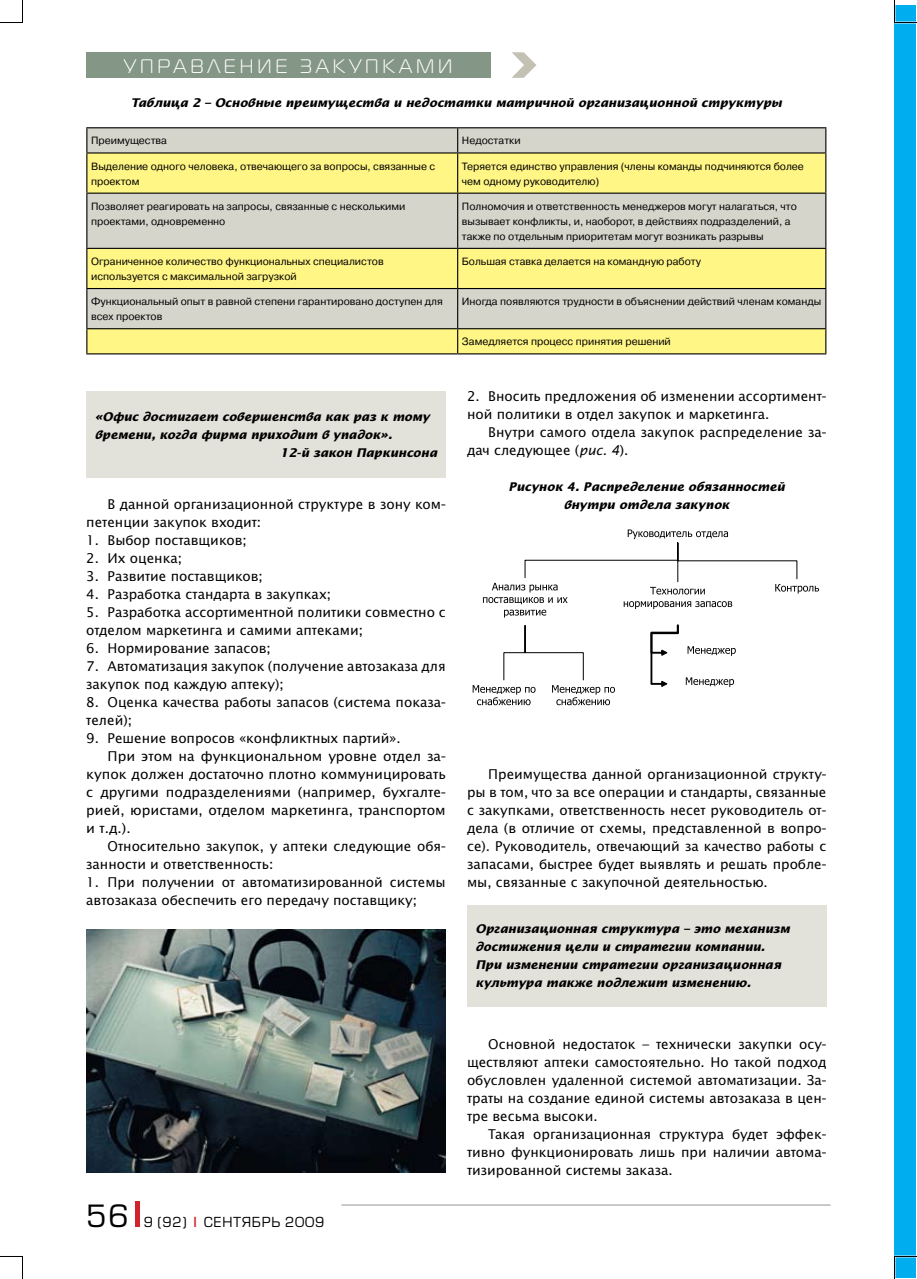
<style>
.page{position:relative;width:917px;height:1279px;background:#fff}
.page>*{position:absolute;margin:0;border:0;box-sizing:border-box;transform-origin:0 0}
.t1{font:30px "Europe";color:#000}
.t2{font:19.5px "Magistral C";letter-spacing:.2em;color:#fff}
.t3{font:13.5px/18px "Office Type Sans";color:#000}
.t4{font:13.5px "Europe";letter-spacing:.05em;color:#000}
.t5{font:italic 700 12px/18px "Office Type Sans";color:#000;text-align:center}
.t6{font:10.5px/15px "Pragmatica C";color:#000}
.s1{font-weight:700;color:#d2232a}
.s2{font-style:italic}
</style>
<div class="page">
<hr style="left:341px;top:1204px;width:489px;height:1px;background:#939598">
<div style="left:86px;top:52px;width:404px;height:26px;background:#849685"></div>
<svg style="left:512px;top:52px;width:24px;height:26px"></svg>
<hr style="left:135px;top:1200px;width:4px;height:26px;background:#d2232a">
<div style="left:87px;top:128px;width:738px;height:24px;background:#d6d5cc"></div>
<svg style="left:87px;top:153px;width:738px;height:200px;background:#e9e4a5"></svg>
<hr style="left:86px;top:127px;width:372px;height:1px;background:#000">
<hr style="left:458px;top:127px;width:368px;height:1px;background:#000">
<hr style="left:86px;top:152px;width:372px;height:1px;background:#000">
<hr style="left:458px;top:152px;width:368px;height:1px;background:#000">
<hr style="left:86px;top:192px;width:372px;height:2px;background:#000">
<hr style="left:458px;top:192px;width:368px;height:2px;background:#000">
<hr style="left:86px;top:248px;width:372px;height:1px;background:#000">
<hr style="left:458px;top:248px;width:368px;height:1px;background:#000">
<hr style="left:86px;top:288px;width:372px;height:1px;background:#000">
<hr style="left:458px;top:288px;width:368px;height:1px;background:#000">
<hr style="left:86px;top:328px;width:372px;height:1px;background:#000">
<hr style="left:458px;top:328px;width:368px;height:1px;background:#000">
<hr style="left:86px;top:353px;width:372px;height:1px;background:#000">
<hr style="left:458px;top:353px;width:368px;height:1px;background:#000">
<svg style="left:86px;top:128px;width:1px;height:24px"></svg>
<hr style="left:86px;top:153px;width:1px;height:39px;background:#000">
<hr style="left:86px;top:194px;width:1px;height:54px;background:#000">
<hr style="left:86px;top:249px;width:1px;height:39px;background:#000">
<hr style="left:86px;top:289px;width:1px;height:39px;background:#000">
<svg style="left:86px;top:329px;width:1px;height:24px"></svg>
<svg style="left:457px;top:128px;width:1px;height:24px"></svg>
<svg style="left:825px;top:128px;width:1px;height:24px"></svg>
<hr style="left:457px;top:153px;width:1px;height:39px;background:#000">
<hr style="left:825px;top:153px;width:1px;height:39px;background:#000">
<hr style="left:457px;top:194px;width:1px;height:54px;background:#000">
<hr style="left:825px;top:194px;width:1px;height:54px;background:#000">
<hr style="left:457px;top:249px;width:1px;height:39px;background:#000">
<hr style="left:825px;top:249px;width:1px;height:39px;background:#000">
<hr style="left:457px;top:289px;width:1px;height:39px;background:#000">
<hr style="left:825px;top:289px;width:1px;height:39px;background:#000">
<svg style="left:457px;top:329px;width:1px;height:24px"></svg>
<svg style="left:825px;top:329px;width:1px;height:24px"></svg>
<div style="left:86px;top:391px;width:360px;height:86px;background:#e2e1da"></div>
<div style="left:467px;top:904px;width:359px;height:102px;background:#e2e1da"></div>
<img style="left:86px;top:929px;width:360px;height:243px">
<svg style="left:472px;top:529px;width:347px;height:176px"></svg>
<div style="left:894px;top:5px;width:21px;height:1272px;background:#00aeef"></div>
<svg style="left:0;top:0;width:23px;height:23px"></svg>
<svg style="left:0;top:1256px;width:23px;height:22px"></svg>
<svg style="left:894px;top:0;width:23px;height:23px"></svg>
<svg style="left:894px;top:1255px;width:23px;height:23px"></svg>
<p class="t2" style="left:124px;top:56px;width:329px">УПРАВЛЕНИЕ ЗАКУПКАМИ</p>
<p class="t5" style="left:131px;top:94px;width:652px">Таблица 2 – Основные преимущества и недостатки матричной организационной структуры</p>
<p class="t6" style="left:91px;top:133px;width:77px">Преимущества</p>
<p class="t6" style="left:462px;top:133px;width:60px">Недостатки</p>
<p class="t6" style="left:91px;top:158px;width:346px">Выделение одного человека, отвечающего за вопросы, связанные с проектом</p>
<p class="t6" style="left:462px;top:158px;width:343px">Теряется единство управления (члены команды подчиняются более чем одному руководителю)</p>
<p class="t6" style="left:91px;top:199px;width:316px">Позволяет реагировать на запросы, связанные с несколькими проектами, одновременно</p>
<p class="t6" style="left:462px;top:199px;width:336px">Полномочия и ответственность менеджеров могут налагаться, что вызывает конфликты, и, наоборот, в действиях подразделений, а также по отдельным приоритетам могут возникать разрывы</p>
<p class="t6" style="left:91px;top:254px;width:294px">Ограниченное количество функциональных специалистов используется с максимальной загрузкой</p>
<p class="t6" style="left:462px;top:254px;width:241px">Большая ставка делается на командную работу</p>
<p class="t6" style="left:91px;top:294px;width:353px">Функциональный опыт в равной степени гарантировано доступен для всех проектов</p>
<p class="t6" style="left:462px;top:294px;width:361px">Иногда появляются трудности в объяснении действий членам команды</p>
<p class="t6" style="left:462px;top:334px;width:210px">Замедляется процесс принятия решений</p>
<p class="t5" style="left:95px;top:408px;width:336px">«Офис достигает совершенства как раз к тому</p>
<p class="t5" style="left:95px;top:426px;width:299px">времени, когда фирма приходит в упадок».</p>
<p class="t5" style="left:280px;top:444px;width:158px">12-й закон Паркинсона</p>
<p class="t3" style="left:86px;top:495px;width:361px;text-indent:21px">В данной организационной структуре в зону ком&shy;петенции закупок входит:</p>
<p class="t3" style="left:86px;top:531px;width:162px">1. Выбор поставщиков;</p>
<p class="t3" style="left:86px;top:549px;width:97px">2. Их оценка;</p>
<p class="t3" style="left:86px;top:567px;width:178px">3. Развитие поставщиков;</p>
<p class="t3" style="left:86px;top:585px;width:246px">4. Разработка стандарта в закупках;</p>
<p class="t3" style="left:86px;top:603px;width:361px">5. Разработка ассортиментной политики совместно с отделом маркетинга и самими аптеками;</p>
<p class="t3" style="left:86px;top:639px;width:186px">6. Нормирование запасов;</p>
<p class="t3" style="left:86px;top:657px;width:361px">7. Автоматизация закупок (получение автозаказа для закупок под каждую аптеку);</p>
<p class="t3" style="left:86px;top:693px;width:361px">8. Оценка качества работы запасов (система показа&shy;телей);</p>
<p class="t3" style="left:86px;top:729px;width:316px">9. Решение вопросов «конфликтных партий».</p>
<p class="t3" style="left:108px;top:747px;width:339px">При этом на функциональном уровне отдел за-</p>
<p class="t3" style="left:86px;top:765px;width:361px">купок должен достаточно плотно коммуницировать</p>
<p class="t3" style="left:86px;top:783px;width:361px">с другими подразделениями (например, бухгалте-</p>
<p class="t3" style="left:86px;top:801px;width:361px">рией, юристами, отделом маркетинга, транспортом</p>
<p class="t3" style="left:86px;top:819px;width:46px">и т.д.).</p>
<p class="t3" style="left:108px;top:837px;width:340px">Относительно закупок, у аптеки следующие обя-</p>
<p class="t3" style="left:86px;top:855px;width:188px">занности и ответственность:</p>
<p class="t3" style="left:86px;top:873px;width:361px">1. При получении от автоматизированной системы автозаказа обеспечить его передачу поставщику;</p>
<p class="t1" style="left:86px;top:1197px;width:44px">56</p>
<p class="t4" style="left:144px;top:1213px;width:182px">9 (92) <span class="s1">|</span> СЕНТЯБРЬ 2009</p>
<p class="t3" style="left:467px;top:387px;width:361px">2. Вносить предложения об изменении ассортимент-</p>
<p class="t3" style="left:467px;top:405px;width:304px">ной политики в отдел закупок и маркетинга.</p>
<p class="t3" style="left:488px;top:423px;width:340px">Внутри самого отдела закупок распределение за-</p>
<p class="t3" style="left:467px;top:441px;width:163px">дач следующее (<span class="s2">рис. 4</span>).</p>
<p class="t5" style="left:508px;top:477px;width:278px">Рисунок 4. Распределение обязанностей внутри отдела закупок</p>
<p class="t3" style="left:467px;top:765px;width:361px;text-align:justify;text-indent:21px">Преимущества данной организационной структу&shy;ры в том, что за все операции и стандарты, связанные с закупками, ответственность несет руководитель от&shy;дела (в отличие от схемы, представленной в вопро&shy;се). Руководитель, отвечающий за качество работы с запасами, быстрее будет выявлять и решать пробле&shy;мы, связанные с закупочной деятельностью.</p>
<p class="t5" style="left:475px;top:919px;width:316px;text-align:left">Организационная структура – это механизм достижения цели и стратегии компании.<br>При изменении стратегии организационная культура также подлежит изменению.</p>
<p class="t3" style="left:488px;top:1035px;width:340px">Основной недостаток – технически закупки осу-</p>
<p class="t3" style="left:467px;top:1053px;width:361px">ществляют аптеки самостоятельно. Но такой подход</p>
<p class="t3" style="left:467px;top:1071px;width:361px">обусловлен удаленной системой автоматизации. За-</p>
<p class="t3" style="left:467px;top:1089px;width:361px">траты на создание единой системы автозаказа в цен-</p>
<p class="t3" style="left:467px;top:1107px;width:132px">тре весьма высоки.</p>
<p class="t3" style="left:488px;top:1125px;width:340px">Такая организационная структура будет эффек-</p>
<p class="t3" style="left:467px;top:1143px;width:361px">тивно функционировать лишь при наличии автома-</p>
<p class="t3" style="left:467px;top:1161px;width:207px">тизированной системы заказа.</p>
</div>
